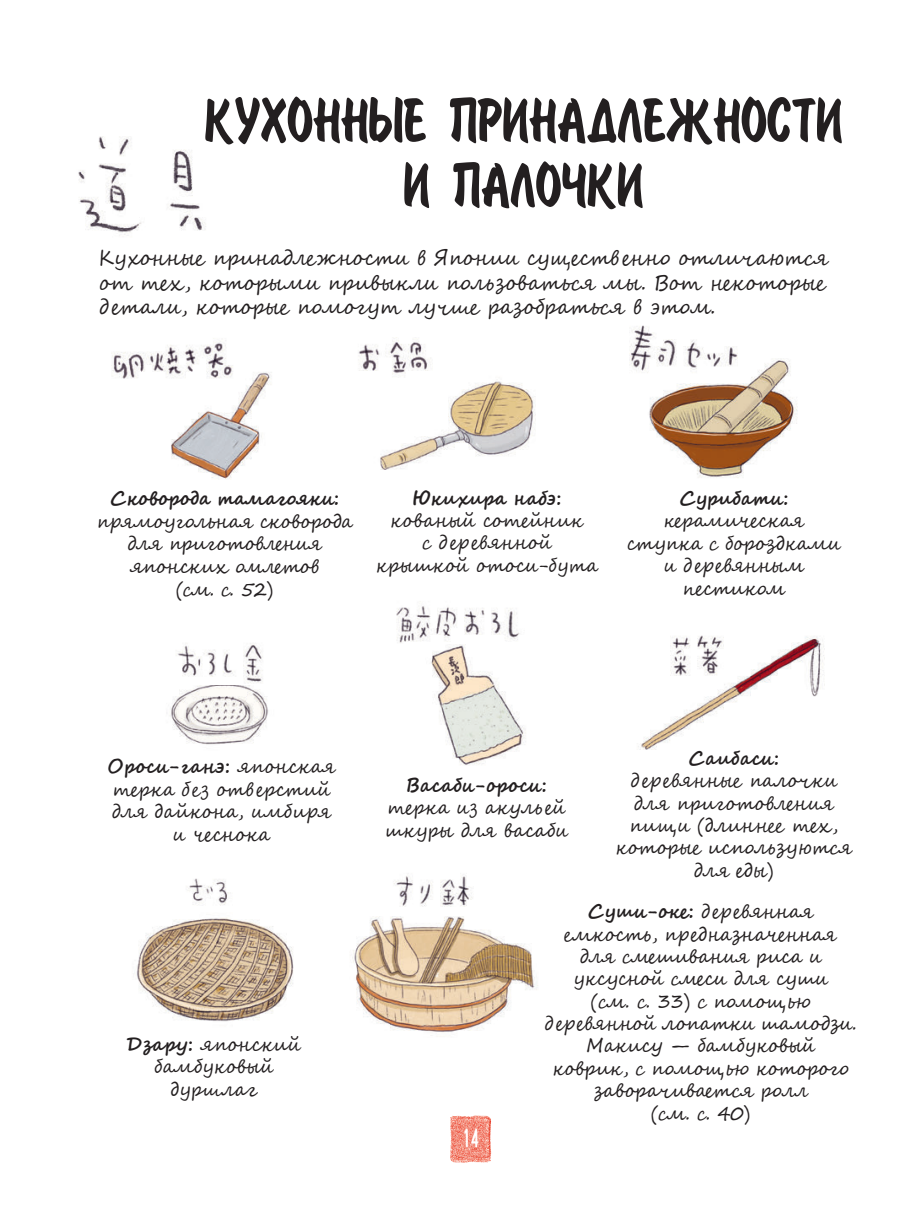
<style>
.page{position:relative;width:918px;height:1216px;background:#fff}
.page>*{position:absolute;margin:0;border:0;box-sizing:border-box;transform-origin:0 0}
.t1{font:57.75px/64.8px "Painter";letter-spacing:.02em;color:#231f20;text-align:center;scale:.91 1}
.t2{font:25.2px "Local Brewery Four";color:#fff}
.t3{font:21px/24.5px "Segoe Script";color:#231f20;scale:.95 1}
.t4{font:19.25px/22.4px "Segoe Script";letter-spacing:-.01em;color:#231f20;text-align:center;scale:.95 1}
.t5{font:700 19.25px "Segoe Script";letter-spacing:-.01em;color:#231f20;scale:.95 1}
.s1{font-weight:700}
</style>
<div class="page">
<img style="left:78px;top:136px;width:128px;height:100px">
<img style="left:170px;top:685px;width:99px;height:60px">
<img style="left:177px;top:643px;width:86px;height:40px">
<img style="left:431px;top:644px;width:95px;height:121px">
<img style="left:396px;top:606px;width:124px;height:37px">
<img style="left:649px;top:359px;width:149px;height:119px">
<img style="left:136px;top:878px;width:158px;height:144px">
<img style="left:638px;top:635px;width:187px;height:115px">
<img style="left:171px;top:372px;width:101px;height:108px">
<img style="left:112px;top:340px;width:125px;height:44px">
<img style="left:380px;top:381px;width:156px;height:89px">
<img style="left:358px;top:337px;width:83px;height:47px">
<img style="left:352px;top:916px;width:186px;height:116px">
<img style="left:629px;top:325px;width:121px;height:53px">
<img style="left:394px;top:876px;width:78px;height:31px">
<img style="left:450px;top:1115px;width:37px;height:47px">
<svg style="left:452px;top:1117px;width:37px;height:42px"></svg>
<img style="left:452px;top:1121px;width:31px;height:38px">
<h1 class="t1" style="left:205px;top:89px;width:702px">КУХОННЫЕ ПРИНАДЛЕЖНОСТИ<br>И ПАЛОŒКИ</h1>
<p class="t3" style="left:99px;top:246px;width:769px">Кухонные принадлежности в Японии существ енно отличаются от тех, которыми привыкли пользоваться мы. Вот некоторые д етали, которые помогут лучше разобраться в этом.</p>
<p class="t5" style="left:110px;top:482px;width:243px">Сковорода тамагояки:</p>
<p class="t4" style="left:97px;top:510px;width:272px">прямоугольная сковорода для приготовления японских омлетов<br>(см. с. 52)</p>
<p class="t5" style="left:412px;top:482px;width:159px">Юкихира набэ:</p>
<p class="t4" style="left:376px;top:509px;width:236px">кованый сотейник<br>с д ер евянной крышкой отоси-бута</p>
<p class="t5" style="left:679px;top:482px;width:116px">Сурибати:</p>
<p class="t4" style="left:627px;top:509px;width:227px">керамическая ступка с бороздками и д ер евянным пестиком</p>
<p class="t4" style="left:107px;top:755px;width:242px"><span class="s1">Ороси-ганэ:</span> японская терка б ез отв ерстий для дайкона, имбиря и чеснока</p>
<p class="t4" style="left:127px;top:1033px;width:185px"><span class="s1">Дзару:</span> японский бамбуковый дуршлаг</p>
<p class="t5" style="left:406px;top:769px;width:150px">Васаби-ороси:</p>
<p class="t4" style="left:385px;top:796px;width:195px;text-align:left">терка из акуль ей шкуры для васаби</p>
<p class="t5" style="left:688px;top:742px;width:97px">Саибаси:</p>
<p class="t4" style="left:615px;top:769px;width:251px">д ер евянные палочки для приготовления пищи (длиннее тех, которые используются для еды)</p>
<h2 class="t2" style="left:463px;top:1124px;width:19px">14</h2>
<p class="t4" style="left:544px;top:900px;width:330px"><span class="s1">Суши-оке:</span> д ер евянная емкость, пр едназначенная для смешивания риса и уксусной смеси для суши<br>(см. с. 33) с помощью<br>д ер евянной лопатки шамодзи.<br>Макису — бамбуковый<br>коврик, с помощью которого заворачивается ролл<br>(см. с. 40)</p>
</div>
